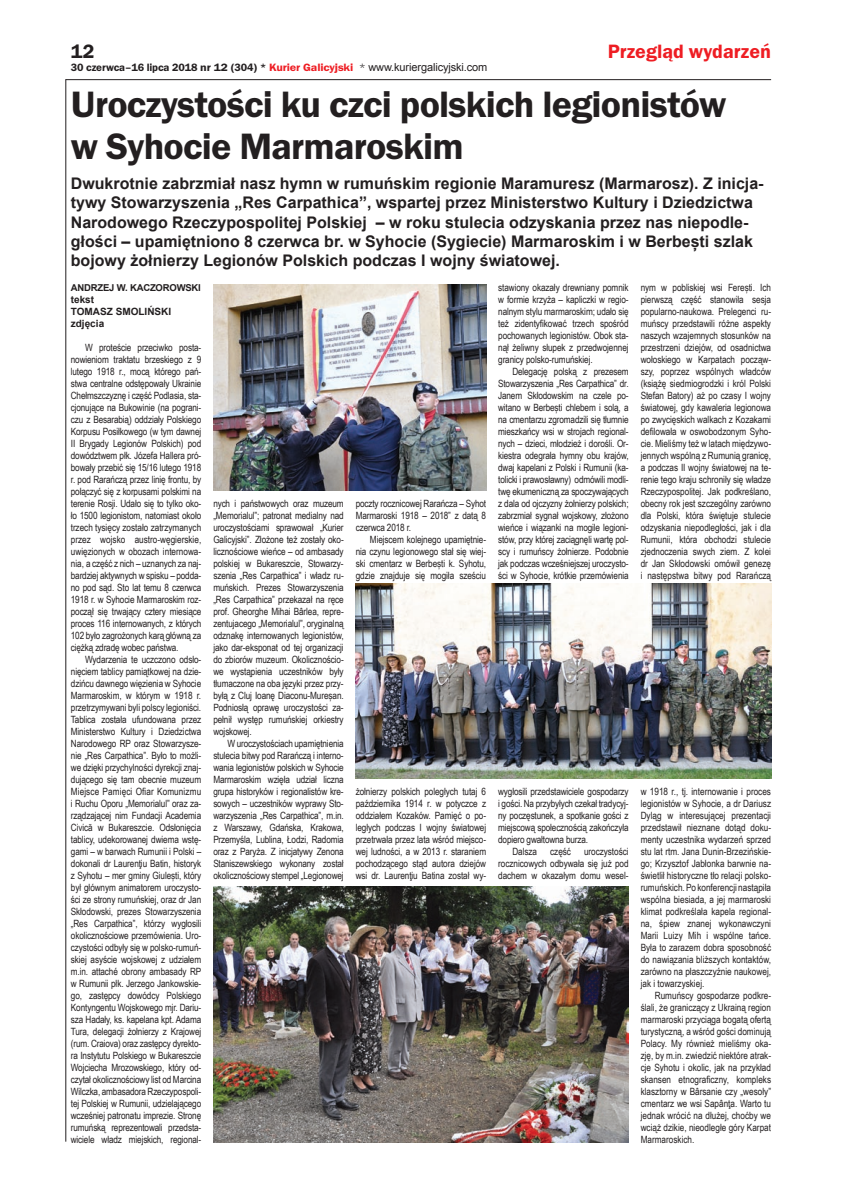
<style>
.page{position:relative;width:842px;height:1191px;background:#fff}
.page>*{position:absolute;margin:0;border:0;box-sizing:border-box;transform-origin:0 0}
.t1{font:600 38px/42px "Franklin Got Itc TEE";letter-spacing:-.02em;color:#231f20}
.t2{font:600 20px "Franklin Got Itc TEE";color:#ee1d23}
.t3{font:600 20px "Franklin Got Itc TEE";color:#231f20}
.t4{font:700 16px/19.2px "Arial";color:#231f20}
.t5{font:600 11px "Franklin Got Itc TEE";letter-spacing:-.01em;color:#231f20}
.t6{font:10px/12px "Arial Narrow";letter-spacing:-.015em;color:#231f20;text-align:justify}
.t7{font:700 10px/12px "Arial";color:#231f20}
.t8{font:700 9.5px "Arial";letter-spacing:-.02em;color:#231f20}
.s1{color:#ee1d23}
.s2{font-weight:400}
.s3{font-family:"Arial";font-weight:400}
</style>
<div class="page">
<hr style="left:66px;top:79px;width:705px;height:1px;background:#231f20">
<hr style="left:66px;top:79px;width:1px;height:1062px;background:#231f20">
<img style="left:213px;top:284px;width:273px;height:206px">
<img style="left:213px;top:886px;width:416px;height:256px">
<img style="left:356px;top:583px;width:415px;height:195px">
<h2 class="t3" style="left:71px;top:40px;width:25px">12</h2>
<p class="t5" style="left:71px;top:61px;width:418px">30 czerwca–16 lipca 2018 nr 12 (304) * <span class="s1">kurier galicyjski</span> <span class="s2">*</span> <span class="s3">www.kuriergalicyjski.com</span></p>
<h2 class="t2" style="left:608px;top:40px;width:165px">Przegląd wydarzeń</h2>
<h1 class="t1" style="left:71px;top:84px;width:657px">Uroczystości ku czci polskich legionistów w Syhocie Marmaroskim</h1>
<p class="t4" style="left:71px;top:174px;width:694px">Dwukrotnie zabrzmiał nasz hymn w rumuńskim regionie Maramuresz (Marmarosz). Z inicja&shy;tywy Stowarzyszenia „Res Carpathica”, wspartej przez Ministerstwo Kultury i Dziedzictwa Narodowego Rzeczypospolitej Polskiej – w roku stulecia odzyskania przez nas niepodle&shy;głości – upamiętniono 8 czerwca br. w Syhocie (Sygiecie) Marmaroskim i w Berbești szlak bojowy żołnierzy Legionów Polskich podczas I wojny światowej.</p>
<p class="t6" style="left:641px;top:281px;width:132px">nym w pobliskiej wsi Ferești. Ich pierwszą część stanowiła sesja popularno-naukowa. Prelegenci ru&shy;muńscy przedstawili różne aspekty naszych wzajemnych stosunków na przestrzeni dziejów, od osadnictwa wołoskiego w Karpatach począw&shy;szy, poprzez wspólnych władców (książę siedmiogrodzki i król Polski Stefan Batory) aż po czasy I wojny światowej, gdy kawaleria legionowa po zwycięskich walkach z Kozakami defilowała w oswobodzonym Syho&shy;cie. Mieliśmy też w latach międzywo&shy;jennych wspólną z Rumunią granicę, a podczas II wojny światowej na te&shy;renie tego kraju schroniły się władze Rzeczypospolitej. Jak podkreślano, obecny rok jest szczególny zarówno dla Polski, która świętuje stulecie odzyskania niepodległości, jak i dla Rumunii, która obchodzi stulecie zjednoczenia swych ziem. Z kolei dr Jan Skłodowski omówił genezę i następstwa bitwy pod Rarańczą</p>
<p class="t6" style="left:498px;top:281px;width:132px">stawiony okazały drewniany pomnik w formie krzyża – kapliczki w regio&shy;nalnym stylu marmaroskim; udało się też zidentyfikować trzech spośród pochowanych legionistów. Obok sta&shy;nął żeliwny słupek z przedwojennej granicy polsko-rumuńskiej.</p>
<p class="t6" style="left:498px;top:365px;width:132px;text-indent:14px">Delegację polską z prezesem Stowarzyszenia „Res Carpathica” dr.<br>Janem Skłodowskim na czele po&shy;witano w Berbești chlebem i solą, a na cmentarzu zgromadzili się tłumnie mieszkańcy wsi w strojach regional&shy;nych – dzieci, młodzież i dorośli. Or&shy;kiestra odegrała hymny obu krajów, dwaj kapelani z Polski i Rumunii (ka&shy;tolicki i prawosławny) odmówili modli&shy;twę ekumeniczną za spoczywających z dala od ojczyzny żołnierzy polskich; zabrzmiał sygnał wojskowy, złożono wieńce i wiązanki na mogile legioni&shy;stów, przy której zaciągnęli wartę pol&shy;scy i rumuńscy żołnierze. Podobnie jak podczas wcześniejszej uroczysto&shy;ści w Syhocie, krótkie przemówienia</p>
<p class="t8" style="left:71px;top:281px;width:132px">ANDRZEJ W. KACZOROWSKI</p>
<p class="t7" style="left:71px;top:293px;width:102px">tekst<br>TOMASZ SMOLIŃSKI zdjęcia</p>
<p class="t6" style="left:71px;top:341px;width:132px;text-indent:14px">W proteście przeciwko posta&shy;nowieniom traktatu brzeskiego z 9 lutego 1918 r., mocą którego pań&shy;stwa centralne odstępowały Ukrainie Chełmszczyznę i część Podlasia, sta&shy;cjonujące na Bukowinie (na pograni&shy;czu z Besarabią) oddziały Polskiego Korpusu Posiłkowego (w tym dawnej II Brygady Legionów Polskich) pod dowództwem płk. Józefa Hallera pró&shy;bowały przebić się 15/16 lutego 1918 r. pod Rarańczą przez linię frontu, by połączyć się z korpusami polskimi na terenie Rosji. Udało się to tylko oko&shy;ło 1500 legionistom, natomiast około trzech tysięcy zostało zatrzymanych przez wojsko austro-węgierskie, uwięzionych w obozach internowa&shy;nia, a część z nich – uznanych za naj&shy;bardziej aktywnych w spisku – podda&shy;no pod sąd. Sto lat temu 8 czerwca 1918 r. w Syhocie Marmaroskim roz&shy;począł się trwający cztery miesiące proces 116 internowanych, z których 102 było zagrożonych karą główną za ciężką zdradę wobec państwa.</p>
<p class="t6" style="left:71px;top:653px;width:132px;text-indent:14px">Wydarzenia te uczczono odsło&shy;nięciem tablicy pamiątkowej na dzie&shy;dzińcu dawnego więzienia w Syhocie Marmaroskim, w którym w 1918 r. przetrzymywani byli polscy legioniści.<br>Tablica została ufundowana przez Ministerstwo Kultury i Dziedzictwa Narodowego RP oraz Stowarzysze&shy;nie „Res Carpathica”. Było to możli&shy;we dzięki przychylności dyrekcji znaj&shy;dującego się tam obecnie muzeum Miejsce Pamięci Ofiar Komunizmu i Ruchu Oporu „Memorialul” oraz za&shy;rządzającej nim Fundacji Academia Civică w Bukareszcie. Odsłonięcia tablicy, udekorowanej dwiema wstę&shy;gami – w barwach Rumunii i Polski – dokonali dr Laurenţiu Batin, historyk z Syhotu – mer gminy Giulești, który był głównym animatorem uroczysto&shy;ści ze strony rumuńskiej, oraz dr Jan Skłodowski, prezes Stowarzyszenia „Res Carpathica”, którzy wygłosili okolicznościowe przemówienia. Uro&shy;czystości odbyły się w polsko-rumuń&shy;skiej asyście wojskowej z udziałem m.in. attaché obrony ambasady RP w Rumunii płk. Jerzego Jankowskie&shy;go, zastępcy dowódcy Polskiego Kontyngentu Wojskowego mjr. Dariu&shy;sza Hadały, ks. kapelana kpt. Adama Tura, delegacji żołnierzy z Krajowej (rum. Craiova) oraz zastępcy dyrekto&shy;ra Instytutu Polskiego w Bukareszcie Wojciecha Mrozowskiego, który od&shy;czytał okolicznościowy list od Marcina Wilczka, ambasadora Rzeczypospoli&shy;tej Polskiej w Rumunii, udzielającego wcześniej patronatu imprezie. Stronę rumuńską reprezentowali przedsta&shy;wiciele władz miejskich, regional-</p>
<p class="t6" style="left:356px;top:497px;width:132px">poczty rocznicowej Rarańcza – Syhot Marmaroski 1918 – 2018” z datą 8 czerwca 2018 r.</p>
<p class="t6" style="left:356px;top:533px;width:132px;text-indent:14px">Miejscem kolejnego upamiętnie&shy;nia czynu legionowego stał się wiej&shy;ski cmentarz w Berbești k. Syhotu, gdzie znajduje się mogiła sześciu</p>
<p class="t6" style="left:213px;top:497px;width:132px">nych i państwowych oraz muzeum „Memorialul”; patronat medialny nad uroczystościami sprawował „Kurier Galicyjski”. Złożone też zostały oko&shy;licznościowe wieńce – od ambasady polskiej w Bukareszcie, Stowarzy&shy;szenia „Res Carpathica” i władz ru&shy;muńskich. Prezes Stowarzyszenia „Res Carpathica” przekazał na ręce prof. Gheorghe Mihai Bârlea, repre&shy;zentujacego „Memorialul”, oryginalną odznakę internowanych legionistów, jako dar-eksponat od tej organizacji do zbiorów muzeum. Okolicznościo&shy;we wystąpienia uczestników były tłumaczone na oba języki przez przy&shy;byłą z Cluj Ioanę Diaconu-Mureșan.<br>Podniosłą oprawę uroczystości za&shy;pełnił występ rumuńskiej orkiestry wojskowej.</p>
<p class="t6" style="left:213px;top:737px;width:132px;text-indent:14px">W uroczystościach upamiętnienia stulecia bitwy pod Rarańczą i interno&shy;wania legionistów polskich w Syhocie Marmaroskim wzięła udział liczna grupa historyków i regionalistów kre&shy;sowych – uczestników wyprawy Sto&shy;warzyszenia „Res Carpathica”, m.in. z Warszawy, Gdańska, Krakowa, Przemyśla, Lublina, Łodzi, Radomia oraz z Paryża. Z inicjatywy Zenona Staniszewskiego wykonany został okolicznościowy stempel „Legionowej</p>
<p class="t6" style="left:356px;top:785px;width:132px">żołnierzy polskich poległych tutaj 6 października 1914 r. w potyczce z oddziałem Kozaków. Pamięć o po&shy;ległych podczas I wojny światowej przetrwała przez lata wśród miejsco&shy;wej ludności, a w 2013 r. staraniem pochodzącego stąd autora dziejów wsi dr. Laurenţiu Batina został wy-</p>
<p class="t6" style="left:498px;top:785px;width:132px">wygłosili przedstawiciele gospodarzy</p>
<p class="t6" style="left:498px;top:797px;width:132px">i gości. Na przybyłych czekał tradycyj-</p>
<p class="t6" style="left:498px;top:809px;width:132px">ny poczęstunek, a spotkanie gości z</p>
<p class="t6" style="left:498px;top:821px;width:132px">miejscową społecznością zakończyła</p>
<p class="t6" style="left:498px;top:833px;width:91px">dopiero gwałtowna burza.</p>
<p class="t6" style="left:512px;top:845px;width:26px">Dalsza</p>
<p class="t6" style="left:550px;top:845px;width:22px">część</p>
<p class="t6" style="left:641px;top:785px;width:132px">w 1918 r., tj. internowanie i proces legionistów w Syhocie, a dr Dariusz Dyląg w interesującej prezentacji przedstawił nieznane dotąd doku&shy;menty uczestnika wydarzeń sprzed stu lat rtm. Jana Dunin-Brzezińskie&shy;go; Krzysztof Jabłonka barwnie na&shy;świetlił historyczne tło relacji polsko&shy;rumuńskich. Po konferencji nastąpiła wspólna biesiada, a jej marmaroski klimat podkreślała kapela regional&shy;na, śpiew znanej wykonawczyni Marii Luizy Mih i wspólne tańce.<br>Była to zarazem dobra sposobność do nawiązania bliższych kontaktów, zarówno na płaszczyźnie naukowej, jak i towarzyskiej.</p>
<p class="t6" style="left:641px;top:989px;width:132px;text-indent:14px">Rumuńscy gospodarze podkre&shy;ślali, że graniczący z Ukrainą region marmaroski przyciąga bogatą ofertą turystyczną, a wśród gości dominują Polacy. My również mieliśmy oka&shy;zję, by m.in. zwiedzić niektóre atrak&shy;cje Syhotu i okolic, jak na przykład skansen etnograficzny, kompleks klasztorny w Bârsanie czy „wesoły” cmentarz we wsi Sapânţa. Warto tu jednak wrócić na dłużej, choćby we wciąż dzikie, nieodległe góry Karpat Marmaroskich.</p>
<p class="t6" style="left:498px;top:845px;width:132px;text-indent:86px">uroczystości rocznicowych odbywała się już pod dachem w okazałym domu wesel-</p>
</div>
